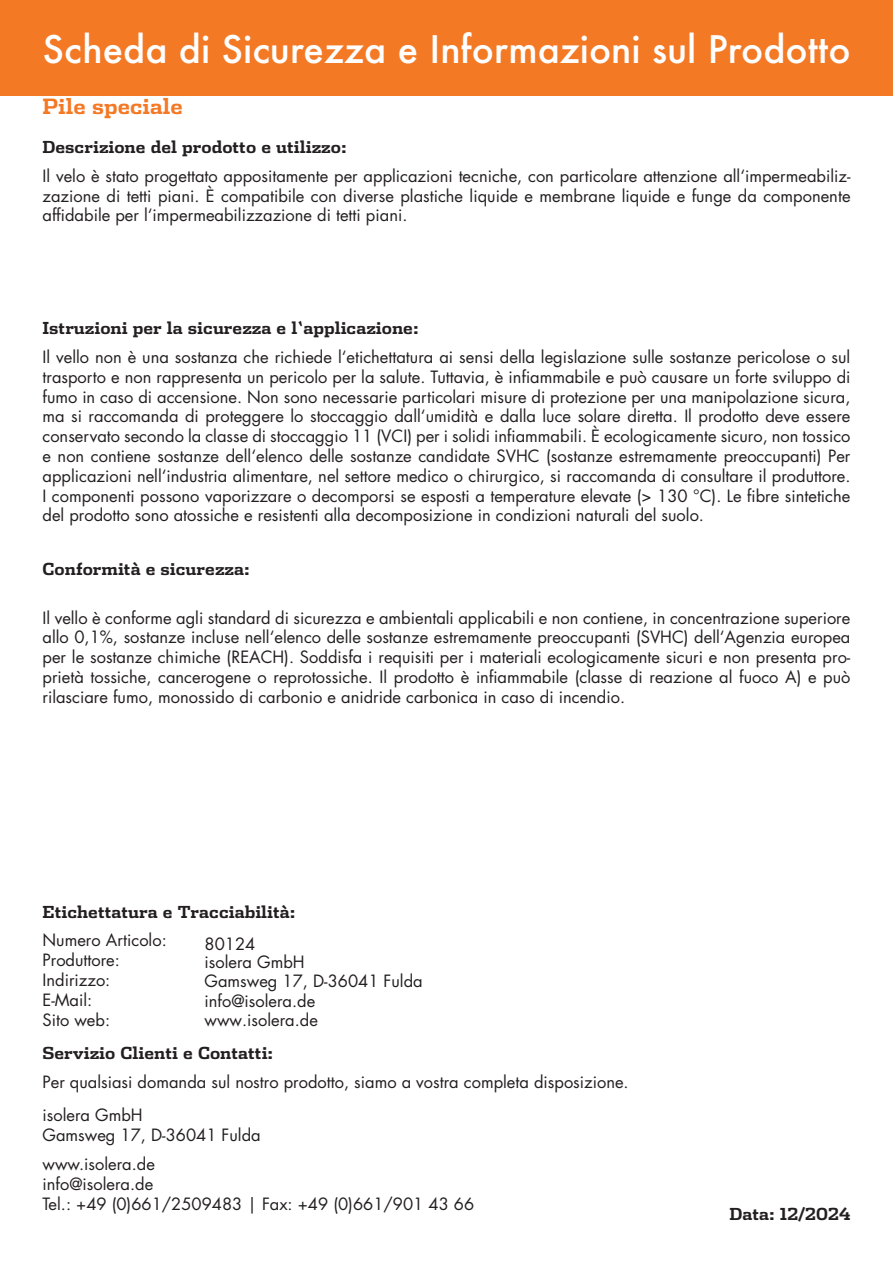
<style>
.page{position:relative;width:893px;height:1263px;background:#fff}
.page>*{position:absolute;margin:0;border:0;box-sizing:border-box;transform-origin:0 0}
.t1{font:500 36.9px "Futura";color:#fff}
.t2{font:700 21px "Dispatch";color:#f47925}
.t3{font:16.5px/19.8px "Futura Std";color:#231f20}
.t4{font:700 16.5px "Dispatch";color:#231f20}
</style>
<div class="page">
<div style="left:0;top:0;width:893px;height:96px;background:#f47925"></div>
<h1 class="t1" style="left:43px;top:24px;width:809px">Scheda di Sicurezza e Informazioni sul Prodotto</h1>
<p class="t2" style="left:43px;top:92px;width:142px">Pile speciale</p>
<p class="t4" style="left:43px;top:135px;width:306px">Descrizione del prodotto e utilizzo:</p>
<p class="t3" style="left:43px;top:166px;width:809px;text-align:justify">Il velo è stato progettato appositamente per applicazioni tecniche, con particolare attenzione all‘impermeabiliz&shy;zazione di tetti piani. È compatibile con diverse plastiche liquide e membrane liquide e funge da componente affidabile per l‘impermeabilizzazione di tetti piani.</p>
<p class="t4" style="left:43px;top:317px;width:378px">Istruzioni per la sicurezza e l‘applicazione:</p>
<p class="t3" style="left:43px;top:347px;width:809px;text-align:justify">Il vello non è una sostanza che richiede l‘etichettatura ai sensi della legislazione sulle sostanze pericolose o sul trasporto e non rappresenta un pericolo per la salute. Tuttavia, è infiammabile e può causare un forte sviluppo di fumo in caso di accensione. Non sono necessarie particolari misure di protezione per una manipolazione sicura, ma si raccomanda di proteggere lo stoccaggio dall‘umidità e dalla luce solare diretta. Il prodotto deve essere conservato secondo la classe di stoccaggio 11 (VCI) per i solidi infiammabili. È ecologicamente sicuro, non tossico e non contiene sostanze dell‘elenco delle sostanze candidate SVHC (sostanze estremamente preoccupanti) Per applicazioni nell‘industria alimentare, nel settore medico o chirurgico, si raccomanda di consultare il produttore.<br>I componenti possono vaporizzare o decomporsi se esposti a temperature elevate (&gt; 130 °C). Le fibre sintetiche del prodotto sono atossiche e resistenti alla decomposizione in condizioni naturali del suolo.</p>
<p class="t4" style="left:43px;top:557px;width:209px">Conformità e sicurezza:</p>
<p class="t3" style="left:43px;top:608px;width:809px;text-align:justify">Il vello è conforme agli standard di sicurezza e ambientali applicabili e non contiene, in concentrazione superiore allo 0,1%, sostanze incluse nell‘elenco delle sostanze estremamente preoccupanti (SVHC) dell‘Agenzia europea per le sostanze chimiche (REACH). Soddisfa i requisiti per i materiali ecologicamente sicuri e non presenta pro&shy;prietà tossiche, cancerogene o reprotossiche. Il prodotto è infiammabile (classe di reazione al fuoco A) e può rilasciare fumo, monossido di carbonio e anidride carbonica in caso di incendio.</p>
<p class="t4" style="left:43px;top:900px;width:255px">Etichettatura e Tracciabilità:</p>
<p class="t3" style="left:43px;top:931px;width:126px">Numero Articolo:<br>Produttore:<br>Indirizzo:<br>E-Mail:<br>Sito web:</p>
<p class="t3" style="left:205px;top:934px;width:220px;line-height:18.9px">80124<br>isolera GmbH<br>Gamsweg 17, D-36041 Fulda info@isolera.de www.isolera.de</p>
<p class="t4" style="left:43px;top:1042px;width:232px">Servizio Clienti e Contatti:</p>
<p class="t3" style="left:43px;top:1065px;width:588px;line-height:33.5px">Per qualsiasi domanda sul nostro prodotto, siamo a vostra completa disposizione. isolera GmbH</p>
<p class="t3" style="left:43px;top:1121px;width:220px;line-height:28.8px">Gamsweg 17, D-36041 Fulda www.isolera.de</p>
<p class="t3" style="left:43px;top:1174px;width:433px">info@isolera.de<br>Tel.: +49 (0)661/2509483 | Fax: +49 (0)661/901 43 66</p>
<p class="t4" style="left:729px;top:1203px;width:122px">Data: 12/2024</p>
</div>
